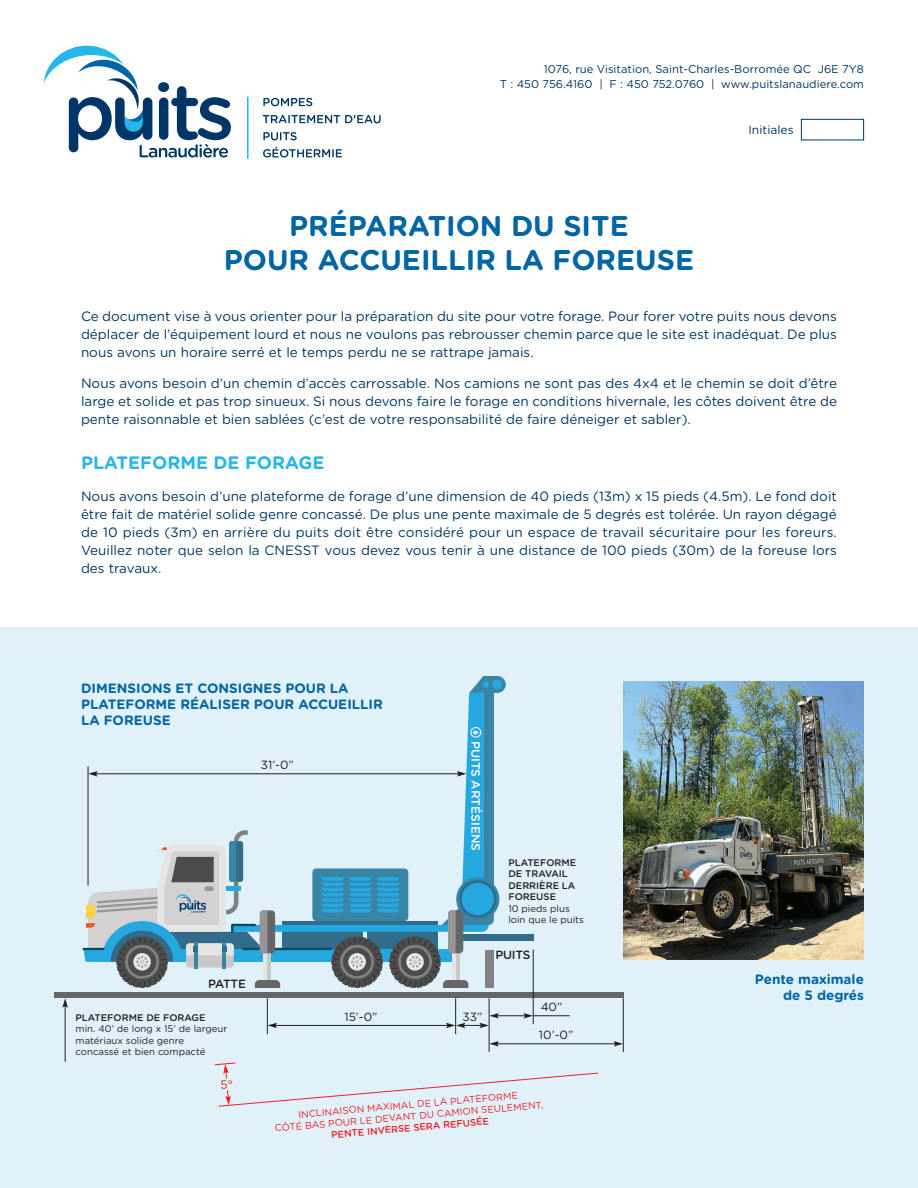
<style>
.page{position:relative;width:918px;height:1188px;background:#fff}
.page>*{position:absolute;margin:0;border:0;box-sizing:border-box;transform-origin:0 0}
.t1{font:700 28.5px/34.2px "Gotham Rounded";color:#0065a4;text-align:center}
.t2{font:700 18px "Gotham Rounded";color:#26b6ea}
.t3{font:13.5px/18px "Gotham Rounded";color:#003667;text-align:justify}
.t4{font:700 13.5px/16.2px "Gotham Rounded";color:#0065a4}
.t5{font:500 12.15px "Gotham Rounded";letter-spacing:-.005em;color:#fff}
.t6{font:12px "Gotham Rounded";color:#003667}
.t7{font:11.85px "Gotham Rounded";color:#231f20}
.t8{font:500 11.85px "Gotham Rounded";letter-spacing:-.02em;color:#231f20}
.t9{font:11.25px/15px "Gotham Rounded";color:#003667;text-align:right}
.t10{font:9.6px/11.6px "Gotham Rounded";color:#231f20}
.t11{font:9.6px/11.6px "Gotham Rounded";color:#ee1f23;text-align:center}
.t12{font:500 9.6px/11.6px "Gotham Rounded";color:#231f20}
.t13{font:500 9.6px "Gotham Rounded";color:#ee1f23}
</style>
<div class="page">
<div style="left:0;top:628px;width:918px;height:560px;background:#e0f1fa"></div>
<svg style="left:44px;top:46px;width:187px;height:112px"></svg>
<svg style="left:263px;top:98px;width:49px;height:8px"></svg>
<svg style="left:263px;top:115px;width:118px;height:8px"></svg>
<svg style="left:263px;top:132px;width:34px;height:8px"></svg>
<svg style="left:263px;top:147px;width:79px;height:11px"></svg>
<hr style="left:247px;top:97px;width:2px;height:61px;background:#26b6ea">
<div style="left:801px;top:119px;width:63px;height:21px;border:1px solid #003667"></div>
<div style="left:461px;top:935px;width:72px;height:6px;background:#326c8a"></div>
<div style="left:54px;top:992px;width:570px;height:6px;background:#666"></div>
<hr style="left:273px;top:1025px;width:176px;height:1px;background:#231f20">
<svg style="left:268px;top:1023px;width:9px;height:5px"></svg>
<hr style="left:495px;top:1044px;width:123px;height:1px;background:#231f20">
<svg style="left:613px;top:1041px;width:10px;height:6px"></svg>
<svg style="left:490px;top:1041px;width:9px;height:6px"></svg>
<hr style="left:533px;top:1016px;width:37px;height:1px;background:#231f20">
<hr style="left:494px;top:1016px;width:35px;height:1px;background:#231f20">
<svg style="left:523px;top:1013px;width:10px;height:6px"></svg>
<svg style="left:446px;top:1013px;width:53px;height:15px"></svg>
<hr style="left:455px;top:998px;width:1px;height:36px;background:#231f20">
<hr style="left:489px;top:998px;width:1px;height:54px;background:#231f20">
<hr style="left:533px;top:950px;width:1px;height:74px;background:#231f20">
<hr style="left:623px;top:998px;width:1px;height:54px;background:#231f20">
<hr style="left:267px;top:998px;width:1px;height:36px;background:#231f20">
<hr style="left:65px;top:1004px;width:1px;height:58px;background:#231f20">
<svg style="left:62px;top:998px;width:6px;height:10px"></svg>
<svg style="left:83px;top:676px;width:423px;height:312px"></svg>
<img style="left:623px;top:682px;width:241px;height:277px">
<svg style="left:215px;top:1063px;width:384px;height:44px"></svg>
<p class="t9" style="left:500px;top:61px;width:366px">1076, rue Visitation, Saint-Charles-Borromée QC J6E 7Y8<br>T : 450 756.4160 | F : 450 752.0760 | www.puitslanaudiere.com</p>
<p class="t6" style="left:748px;top:121px;width:47px">Initiales</p>
<h1 class="t1" style="left:224px;top:207px;width:472px">PRÉPARATION DU SITE<br>POUR ACCUEILLIR LA FOREUSE</h1>
<p class="t3" style="left:81px;top:307px;width:758px">Ce document vise à vous orienter pour la préparation du site pour votre forage. Pour forer votre puits nous devons déplacer de l’équipement lourd et nous ne voulons pas rebrousser chemin parce que le site est inadéquat. De plus nous avons un horaire serré et le temps perdu ne se rattrape jamais.</p>
<p class="t3" style="left:81px;top:374px;width:758px">Nous avons besoin d’un chemin d’accès carrossable. Nos camions ne sont pas des 4x4 et le chemin se doit d’être large et solide et pas trop sinueux. Si nous devons faire le forage en conditions hivernale, les côtes doivent être de pente raisonnable et bien sablées (c’est de votre responsabilité de faire déneiger et sabler).</p>
<h2 class="t2" style="left:81px;top:450px;width:245px">PLATEFORME DE FORAGE</h2>
<p class="t3" style="left:81px;top:487px;width:758px">Nous avons besoin d’une plateforme de forage d’une dimension de 40 pieds (13m) x 15 pieds (4.5m). Le fond doit être fait de matériel solide genre concassé. De plus une pente maximale de 5 degrés est tolérée. Un rayon dégagé de 10 pieds (3m) en arrière du puits doit être considéré pour un espace de travail sécuritaire pour les foreurs.<br>Veuillez noter que selon la CNESST vous devez vous tenir à une distance de 100 pieds (30m) de la foreuse lors des travaux.</p>
<p class="t4" style="left:81px;top:679px;width:303px">DIMENSIONS ET CONSIGNES POUR LA<br>PLATEFORME RÉALISER POUR ACCUEILLIR<br>LA FOREUSE</p>
<p class="t7" style="left:261px;top:757px;width:35px">31’-0”</p>
<p class="t8" style="left:208px;top:975px;width:39px">PATTE</p>
<p class="t12" style="left:76px;top:1011px;width:131px">PLATEFORME DE FORAGE</p>
<p class="t10" style="left:76px;top:1022px;width:153px">min. 40’ de long x 15’ de largeur matériaux solide genre concassé et bien compacté</p>
<p class="t7" style="left:344px;top:1008px;width:35px">15’-0”</p>
<p class="t5" style="left:484px;top:741px;width:111px;rotate:90deg">PUITS ARTÉSIENS</p>
<p class="t12" style="left:508px;top:856px;width:69px">PLATEFORME<br>DE TRAVAIL<br>DERRIÈRE LA<br>FOREUSE</p>
<p class="t10" style="left:508px;top:902px;width:77px">10 pieds plus loin que le puits</p>
<p class="t8" style="left:495px;top:946px;width:36px">PUITS</p>
<p class="t7" style="left:463px;top:1008px;width:21px">33”</p>
<p class="t7" style="left:541px;top:999px;width:23px">40”</p>
<p class="t7" style="left:539px;top:1027px;width:36px">10’-0”</p>
<p class="t11" style="left:273px;top:1110px;width:271px;rotate:-5deg">INCLINAISON MAXIMAL DE LA PLATEFORME<br>CÔTÉ BAS POUR LE DEVANT DU CAMION SEULEMENT,</p>
<p class="t13" style="left:331px;top:1128px;width:160px;rotate:-5deg">PENTE INVERSE SERA REFUSÉE</p>
<p class="t4" style="left:755px;top:971px;width:111px;text-align:right">Pente maximale de 5 degrés</p>
</div>
